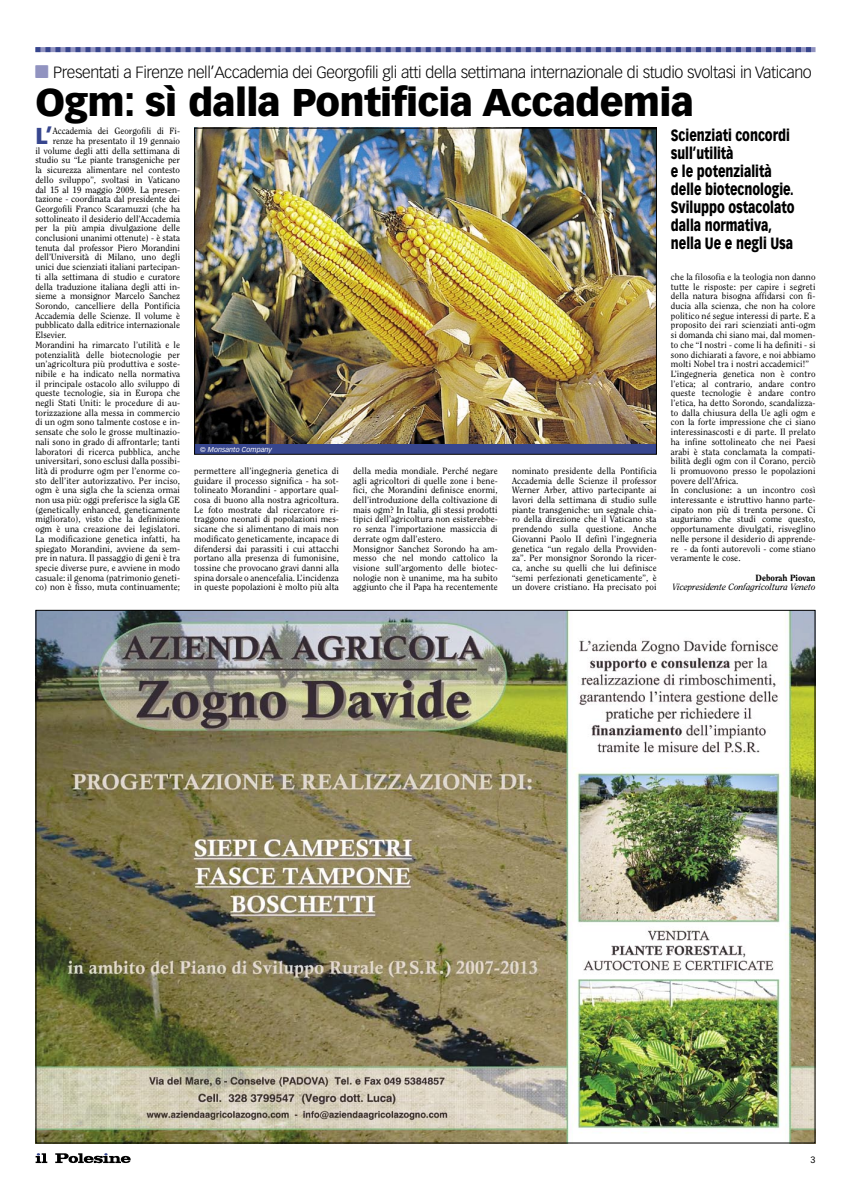
<style>
.page{position:relative;width:851px;height:1191px;background:#fff}
.page>*{position:absolute;margin:0;border:0;box-sizing:border-box;transform-origin:0 0}
.t1{font:900 38px "Vectora LH";letter-spacing:-.02em;color:#000}
.t2{font:900 22.6px "Vectora LH";color:#37468e}
.t3{font:900 16px/18px "Vectora LH";color:#000;scale:.75 1}
.t4{font:300 16px "Vectora LH";letter-spacing:-.025em;color:#000}
.t5{font:9px/9.7px "Clearface";letter-spacing:.01em;color:#000;text-align:justify}
.t6{font:italic 9px "Clearface";color:#000}
.t7{font:800 9px "Clearface";color:#000}
.t8{font:9px "Vectora LH";color:#000}
.t9{font:italic 7px "Vectora LH";color:#fff}
</style>
<div class="page">
<svg style="left:35px;top:47px;width:780px;height:5px;background:#666ea8"></svg>
<svg style="left:36px;top:1153px;width:11px;height:10px"></svg>
<svg style="left:55px;top:1153px;width:76px;height:10px"></svg>
<img style="left:196px;top:130px;width:458px;height:314px">
<div style="left:194px;top:444px;width:462px;height:10px;background:#37468e"></div>
<div style="left:194px;top:128px;width:462px;height:326px;border:1px solid #000"></div>
<img style="left:37px;top:612px;width:776px;height:529px">
<h3 class="t4" style="left:53px;top:63px;width:760px">Presentati a Firenze nell’Accademia dei Georgofili gli atti della settimana internazionale di studio svoltasi in Vaticano</h3>
<h1 class="t1" style="left:35px;top:79px;width:660px">Ogm: sì dalla Pontificia Accademia</h1>
<h2 class="t2" style="left:35px;top:122px;width:19px">L’</h2>
<p class="t5" style="left:53px;top:126px;width:129px">Accademia dei Georgofili di Fi-</p>
<h3 class="t3" style="left:670px;top:126px;width:166px">Scienziati concordi sull’utilità<br>e le potenzialità delle biotecnologie.<br>Sviluppo ostacolato dalla normativa, nella Ue e negli Usa</h3>
<p class="t5" style="left:53px;top:136px;width:129px">renze ha presentato il 19 gennaio</p>
<p class="t5" style="left:35px;top:146px;width:146px">il volume degli atti della settimana di</p>
<p class="t5" style="left:35px;top:155px;width:146px">studio su “Le piante transgeniche per</p>
<p class="t5" style="left:35px;top:165px;width:146px">la sicurezza alimentare nel contesto</p>
<p class="t5" style="left:35px;top:175px;width:146px">dello sviluppo”, svoltasi in Vaticano</p>
<p class="t5" style="left:35px;top:184px;width:146px">dal 15 al 19 maggio 2009. La presen-</p>
<p class="t5" style="left:35px;top:194px;width:146px">tazione - coordinata dal presidente dei</p>
<p class="t5" style="left:35px;top:204px;width:146px">Georgofili Franco Scaramuzzi (che ha</p>
<p class="t5" style="left:35px;top:213px;width:146px">sottolineato il desiderio dell’Accademia</p>
<p class="t5" style="left:35px;top:223px;width:146px">per la più ampia divulgazione delle</p>
<p class="t5" style="left:35px;top:233px;width:146px">conclusioni unanimi ottenute) - è stata</p>
<p class="t5" style="left:35px;top:243px;width:146px">tenuta dal professor Piero Morandini</p>
<p class="t5" style="left:35px;top:252px;width:146px">dell’Università di Milano, uno degli</p>
<p class="t5" style="left:35px;top:262px;width:146px">unici due scienziati italiani partecipan-</p>
<p class="t5" style="left:35px;top:272px;width:146px">ti alla settimana di studio e curatore</p>
<p class="t5" style="left:35px;top:281px;width:146px">della traduzione italiana degli atti in-</p>
<p class="t5" style="left:35px;top:291px;width:146px">sieme a monsignor Marcelo Sanchez</p>
<p class="t5" style="left:35px;top:301px;width:146px">Sorondo, cancelliere della Pontificia</p>
<p class="t5" style="left:35px;top:310px;width:146px">Accademia delle Scienze. Il volume è</p>
<p class="t5" style="left:35px;top:320px;width:146px">pubblicato dalla editrice internazionale</p>
<p class="t5" style="left:35px;top:330px;width:33px">Elsevier.</p>
<p class="t5" style="left:35px;top:340px;width:146px">Morandini ha rimarcato l’utilità e le</p>
<p class="t5" style="left:35px;top:349px;width:146px">potenzialità delle biotecnologie per</p>
<p class="t5" style="left:35px;top:359px;width:146px">un’agricoltura più produttiva e soste-</p>
<p class="t5" style="left:35px;top:369px;width:146px">nibile e ha indicato nella normativa</p>
<p class="t5" style="left:35px;top:378px;width:146px">il principale ostacolo allo sviluppo di</p>
<p class="t5" style="left:35px;top:388px;width:146px">queste tecnologie, sia in Europa che</p>
<p class="t5" style="left:35px;top:398px;width:146px">negli Stati Uniti: le procedure di au-</p>
<p class="t5" style="left:35px;top:407px;width:146px">torizzazione alla messa in commercio</p>
<p class="t5" style="left:35px;top:417px;width:146px">di un ogm sono talmente costose e in-</p>
<p class="t5" style="left:35px;top:427px;width:146px">sensate che solo le grosse multinazio-</p>
<p class="t5" style="left:35px;top:437px;width:146px">nali sono in grado di affrontarle; tanti</p>
<p class="t5" style="left:35px;top:446px;width:146px">laboratori di ricerca pubblica, anche</p>
<p class="t5" style="left:35px;top:456px;width:146px">universitari, sono esclusi dalla possibi-</p>
<p class="t5" style="left:35px;top:466px;width:146px">lità di produrre ogm per l’enorme co-</p>
<p class="t5" style="left:35px;top:475px;width:146px">sto dell’iter autorizzativo. Per inciso,</p>
<p class="t5" style="left:35px;top:485px;width:146px">ogm è una sigla che la scienza ormai</p>
<p class="t5" style="left:35px;top:495px;width:146px">non usa più: oggi preferisce la sigla GE</p>
<p class="t5" style="left:35px;top:504px;width:146px">(genetically enhanced, geneticamente</p>
<p class="t5" style="left:35px;top:514px;width:146px">migliorato), visto che la definizione</p>
<p class="t5" style="left:35px;top:524px;width:146px">ogm è una creazione dei legislatori.</p>
<p class="t5" style="left:35px;top:534px;width:146px">La modificazione genetica infatti, ha</p>
<p class="t5" style="left:35px;top:543px;width:146px">spiegato Morandini, avviene da sem-</p>
<p class="t5" style="left:35px;top:553px;width:146px">pre in natura. Il passaggio di geni è tra</p>
<p class="t5" style="left:35px;top:563px;width:146px">specie diverse pure, e avviene in modo</p>
<p class="t5" style="left:35px;top:572px;width:146px">casuale: il genoma (patrimonio geneti-</p>
<p class="t5" style="left:35px;top:582px;width:146px">co) non è fisso, muta continuamente;</p>
<p class="t5" style="left:670px;top:272px;width:146px;text-align:left">che la filosofia e la teologia non danno tutte le risposte: per capire i segreti della natura bisogna affidarsi con fi&shy;ducia alla scienza, che non ha colore politico né segue interessi di parte. E a proposito dei rari scienziati anti-ogm si domanda chi siano mai, dal momen&shy;to che “I nostri - come li ha definiti - si sono dichiarati a favore, e noi abbiamo molti Nobel tra i nostri accademici!” L’ingegneria genetica non è contro l’etica; al contrario, andare contro queste tecnologie è andare contro l’etica, ha detto Sorondo, scandalizza&shy;to dalla chiusura della Ue agli ogm e con la forte impressione che ci siano interessinascosti e di parte. Il prelato ha infine sottolineato che nei Paesi arabi è stata conclamata la compati&shy;bilità degli ogm con il Corano, perciò li promuovono presso le popolazioni povere dell’Africa.<br>In conclusione: a un incontro così interessante e istruttivo hanno parte&shy;cipato non più di trenta persone. Ci auguriamo che studi come questo, opportunamente divulgati, risveglino nelle persone il desiderio di apprende&shy;re - da fonti autorevoli - come stiano veramente le cose.</p>
<p class="t7" style="left:755px;top:572px;width:61px">Deborah Piovan</p>
<p class="t6" style="left:672px;top:582px;width:145px">Vicepresidente Confagricoltura Veneto</p>
<p class="t9" style="left:200px;top:445px;width:73px">© Monsanto Company</p>
<p class="t5" style="left:512px;top:466px;width:146px">nominato presidente della Pontificia Accademia delle Scienze il professor Werner Arber, attivo partecipante ai lavori della settimana di studio sulle piante transgeniche: un segnale chia&shy;ro della direzione che il Vaticano sta prendendo sulla questione. Anche Giovanni Paolo II definì l’ingegneria genetica “un regalo della Provviden&shy;za”. Per monsignor Sorondo la ricer&shy;ca, anche su quelli che lui definisce “semi perfezionati geneticamente”, è un dovere cristiano. Ha precisato poi</p>
<p class="t5" style="left:194px;top:466px;width:146px">permettere all’ingegneria genetica di guidare il processo significa - ha sot&shy;tolineato Morandini - apportare qual&shy;cosa di buono alla nostra agricoltura.<br>Le foto mostrate dal ricercatore ri&shy;traggono neonati di popolazioni mes&shy;sicane che si alimentano di mais non modificato geneticamente, incapace di difendersi dai parassiti i cui attacchi portano alla presenza di fumonisine, tossine che provocano gravi danni alla spina dorsale o anencefalia. L’incidenza in queste popolazioni è molto più alta</p>
<p class="t5" style="left:353px;top:466px;width:146px;text-align:left">della media mondiale. Perché negare agli agricoltori di quelle zone i bene&shy;fici, che Morandini definisce enormi, dell’introduzione della coltivazione di mais ogm? In Italia, gli stessi prodotti tipici dell’agricoltura non esisterebbe&shy;ro senza l’importazione massiccia di derrate ogm dall’estero.<br>Monsignor Sanchez Sorondo ha am&shy;messo che nel mondo cattolico la visione sull’argomento delle biotec&shy;nologie non è unanime, ma ha subito aggiunto che il Papa ha recentemente</p>
<p class="t8" style="left:810px;top:1154px;width:7px">3</p>
</div>
